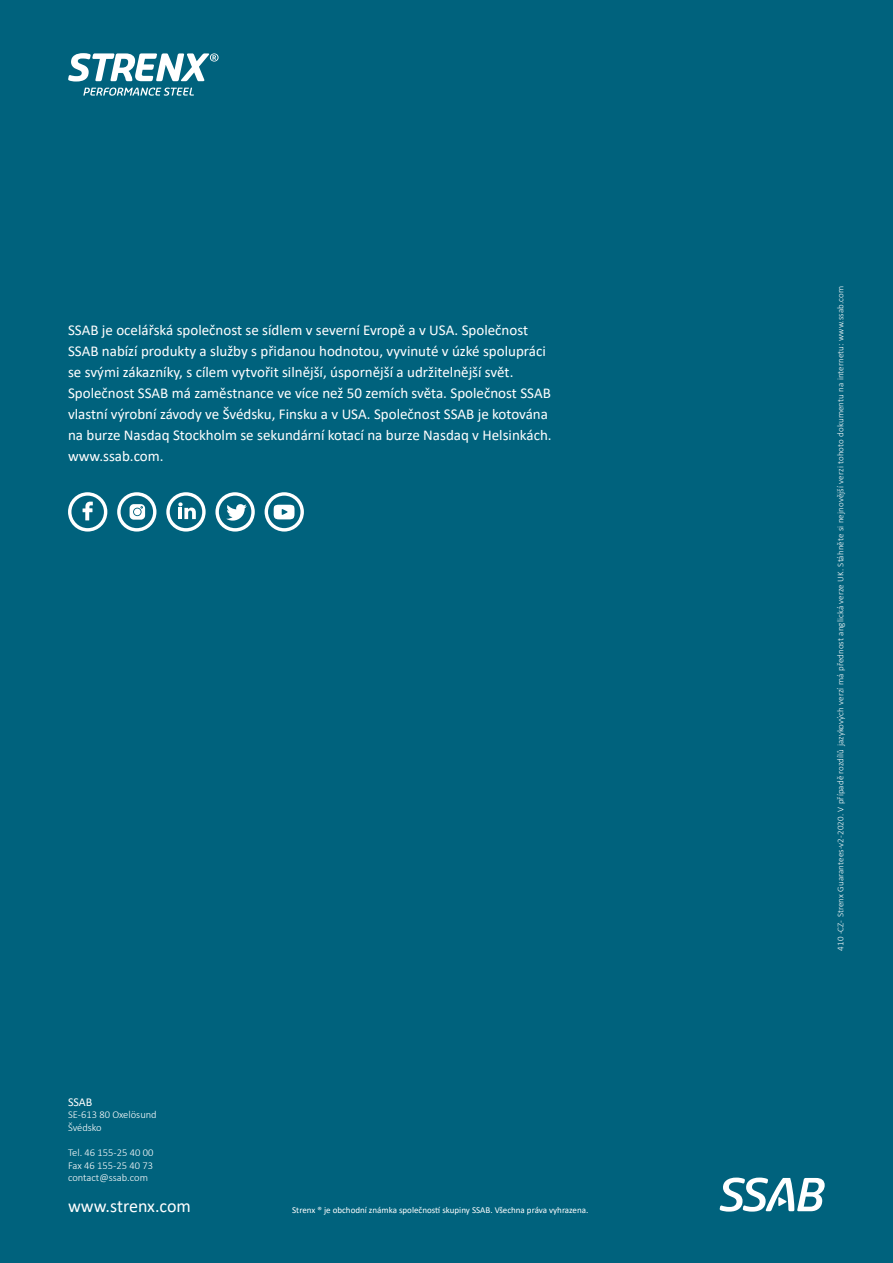
<style>
.page{position:relative;width:893px;height:1263px;background:#00627d}
.page>*{position:absolute;margin:0;border:0;box-sizing:border-box;transform-origin:0 0}
.t1{font:18px "Calibri";color:#fff}
.t2{font:15px/21px "Calibri";color:#fff}
.t3{font:12px "Calibri";color:#fff}
.t4{font:300 10.5px/12.6px "Calibri";color:#fff}
.t5{font:300 9px "Calibri";letter-spacing:.01em;color:#fff}
.t6{font:9px "Calibri";color:#fff}
</style>
<div class="page">
<svg style="left:68px;top:492px;width:39px;height:39px"></svg>
<svg style="left:117px;top:492px;width:39px;height:39px"></svg>
<svg style="left:166px;top:492px;width:40px;height:39px"></svg>
<svg style="left:215px;top:492px;width:40px;height:39px"></svg>
<svg style="left:265px;top:492px;width:39px;height:39px"></svg>
<svg style="left:68px;top:53px;width:151px;height:28px"></svg>
<svg style="left:83px;top:88px;width:111px;height:8px"></svg>
<svg style="left:720px;top:1177px;width:105px;height:34px"></svg>
<p class="t2" style="left:68px;top:319px;width:485px">SSAB je ocelářská společnost se sídlem v severní Evropě a v USA. Společnost SSAB nabízí produkty a služby s přidanou hodnotou, vyvinuté v úzké spolupráci se svými zákazníky, s cílem vytvořit silnější, úspornější a udržitelnější svět.<br>Společnost SSAB má zaměstnance ve více než 50 zemích světa. Společnost SSAB vlastní výrobní závody ve Švédsku, Finsku a v USA. Společnost SSAB je kotována na burze Nasdaq Stockholm se sekundární kotací na burze Nasdaq v Helsinkách. www.ssab.com.</p>
<p class="t3" style="left:68px;top:1093px;width:26px">SSAB</p>
<p class="t4" style="left:68px;top:1108px;width:90px">SE-613 80 Oxelösund<br>Švédsko</p>
<p class="t4" style="left:68px;top:1146px;width:87px;text-align:justify">Tel. 46 155-25 40 00<br>Fax 46 155-25 40 73 contact@ssab.com</p>
<p class="t1" style="left:68px;top:1193px;width:124px">www.strenx.com</p>
<p class="t6" style="left:292px;top:1203px;width:298px">Strenx ® je obchodní známka společností skupiny SSAB. Všechna práva vyhrazena.</p>
<p class="t5" style="left:835px;top:951px;width:666px;rotate:-90deg">410 -CZ- Strenx Guarantees-v2-2020. V případě rozdílů jazykových verzí má přednost anglická verze UK. Stáhněte si nejnovější verzi tohoto dokumentu na internetu: www.ssab.com</p>
</div>
